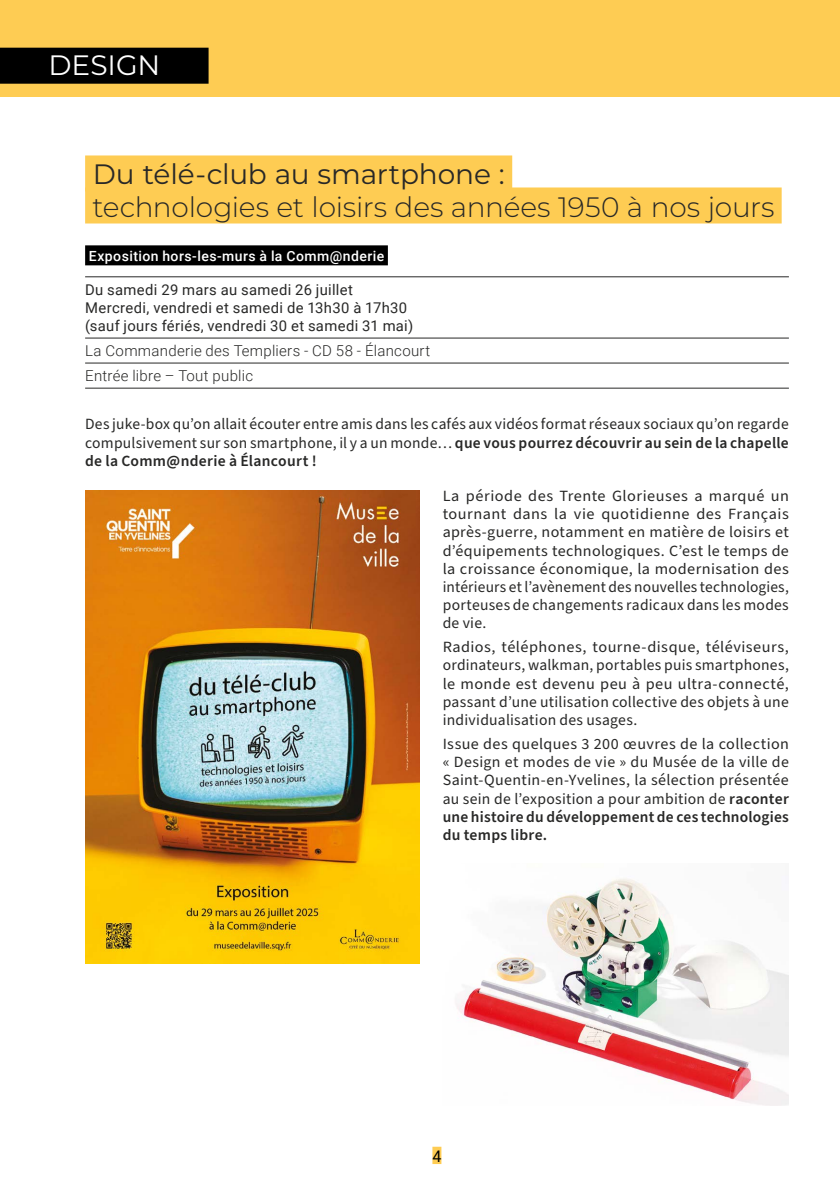
<style>
.page{position:relative;width:840px;height:1191px;background:#fff}
.page>*{position:absolute;margin:0;border:0;box-sizing:border-box;transform-origin:0 0}
.t1{font:300 28px "Montserrat";letter-spacing:-.01em;color:#282827}
.t2{font:28px "Montserrat";letter-spacing:-.005em;color:#282827}
.t3{font:28px "Montserrat";color:#fff}
.t4{font:16px "Roboto";color:#000}
.t5{font:15.6px/18.2px "Source Sans Pro";letter-spacing:.015em;color:#282827;text-align:justify;scale:1.04 1}
.t6{font:15.6px/18.2px "Source Sans Pro";letter-spacing:.015em;color:#282827;text-align:justify}
.t7{font:300 15px/25px "Roboto";letter-spacing:.02em;color:#282827}
.t8{font:14.8px/18px "Roboto";letter-spacing:.025em;color:#282827}
.t9{font:500 14px "Roboto";letter-spacing:.035em;color:#fff}
.s1{font-weight:600}
</style>
<div class="page">
<div style="left:0;top:0;width:839px;height:96px;background:#fecc53"></div>
<div style="left:85px;top:155px;width:427px;height:36px;background:#fecc53"></div>
<div style="left:85px;top:187px;width:696px;height:36px;background:#fecc53"></div>
<div style="left:85px;top:245px;width:302px;height:20px;background:#000"></div>
<hr style="left:85px;top:276px;width:703px;height:1px;background:#282827">
<hr style="left:85px;top:338px;width:703px;height:1px;background:#282827">
<hr style="left:85px;top:363px;width:703px;height:1px;background:#282827">
<hr style="left:85px;top:388px;width:703px;height:1px;background:#282827">
<img style="left:85px;top:490px;width:335px;height:473px">
<div style="left:0;top:48px;width:208px;height:36px;background:#000"></div>
<img style="left:456px;top:878px;width:332px;height:228px">
<div style="left:432px;top:1146px;width:9px;height:18px;background:#fecc53"></div>
<h1 class="t3" style="left:48px;top:47px;width:113px">DESIGN</h1>
<h1 class="t2" style="left:93px;top:156px;width:413px">Du télé-club au smartphone :</h1>
<h1 class="t1" style="left:92px;top:188px;width:683px">technologies et loisirs des années 1950 à nos jours</h1>
<p class="t9" style="left:89px;top:246px;width:297px">Exposition hors-les-murs à la Comm@nderie</p>
<p class="t8" style="left:85px;top:280px;width:329px">Du samedi 29 mars au samedi 26 juillet<br>Mercredi, vendredi et samedi de 13h30 à 17h30 (sauf jours fériés, vendredi 30 et samedi 31 mai)</p>
<p class="t7" style="left:85px;top:337px;width:346px">La Commanderie des Templiers - CD 58 - Élancourt<br>Entrée libre – Tout public</p>
<p class="t6" style="left:85px;top:415px;width:704px">Des juke-box qu’on allait écouter entre amis dans les cafés aux vidéos format réseaux sociaux qu’on regarde compulsivement sur son smartphone, il y a un monde… <span class="s1">que vous pourrez découvrir au sein de la chapelle de la Comm@nderie à Élancourt !</span></p>
<p class="t5" style="left:442px;top:487px;width:334px">La période des Trente Glorieuses a marqué un tournant dans la vie quotidienne des Français après-guerre, notamment en matière de loisirs et d’équipements technologiques. C’est le temps de la croissance économique, la modernisation des intérieurs et l’avènement des nouvelles technologies, porteuses de changements radicaux dans les modes de vie.</p>
<p class="t5" style="left:442px;top:638px;width:334px">Radios, téléphones, tourne-disque, téléviseurs, ordinateurs, walkman, portables puis smartphones, le monde est devenu peu à peu ultra-connecté, passant d’une utilisation collective des objets à une individualisation des usages.</p>
<p class="t6" style="left:442px;top:735px;width:347px">Issue des quelques 3 200 œuvres de la collection « Design et modes de vie » du Musée de la ville de Saint-Quentin-en-Yvelines, la sélection présentée au sein de l’exposition a pour ambition de <span class="s1">raconter une histoire du développement de ces technologies du temps libre.</span></p>
<p class="t4" style="left:432px;top:1145px;width:10px">4</p>
</div>
